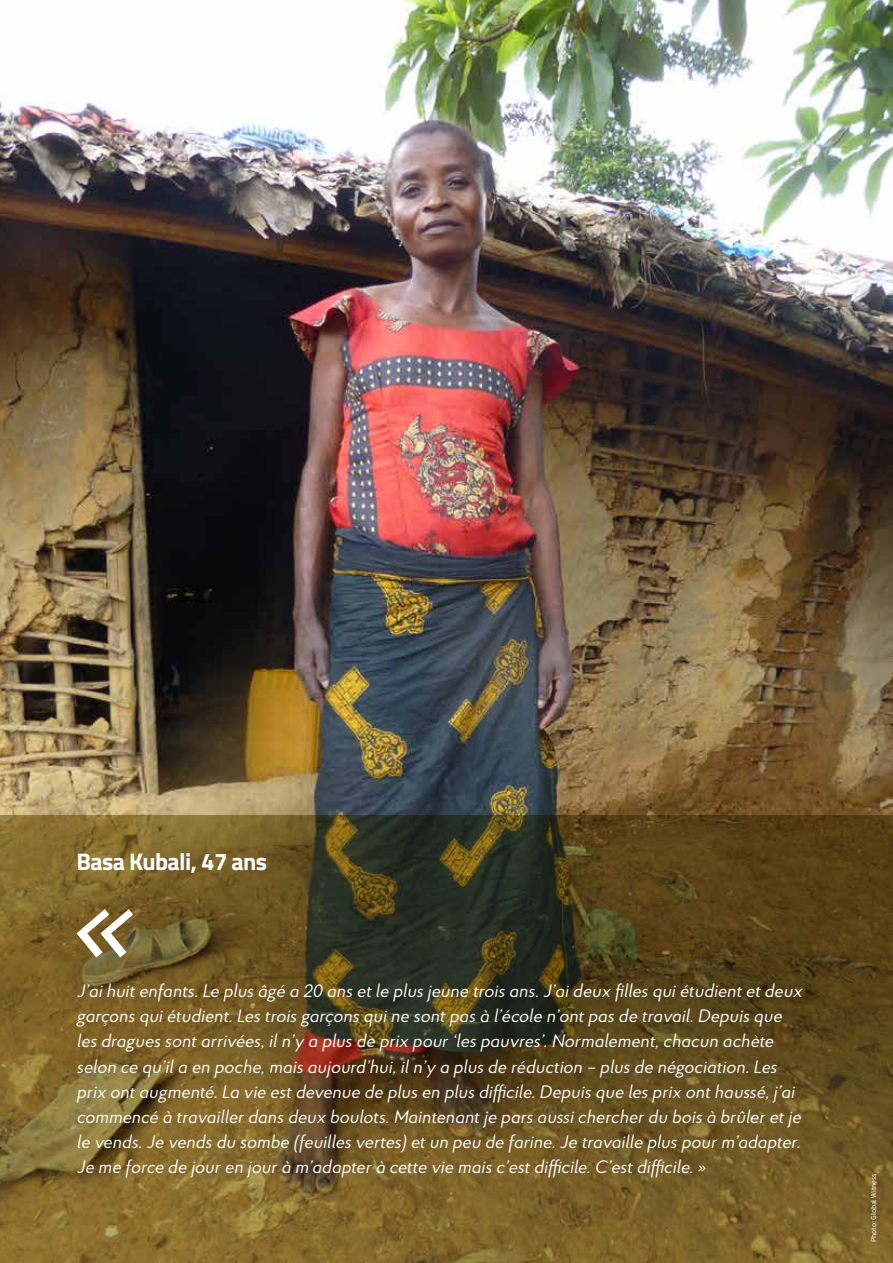
<style>
.page{position:relative;width:893px;height:1263px;background:#fff}
.page>*{position:absolute;margin:0;border:0;box-sizing:border-box;transform-origin:0 0}
.t1{font:700 24px "Titillium";letter-spacing:-.025em;color:#fff}
.t2{font:italic 18px/25.2px "Proba Pro";color:#fff}
.t3{font:7.5px "Source Sans Pro";color:#fff}
</style>
<div class="page">
<img style="left:0;top:0;width:893px;height:815px">
<svg style="left:0;top:815px;width:893px;height:448px;background:#675223"></svg>
<svg style="left:77px;top:909px;width:56px;height:48px"></svg>
<h1 class="t1" style="left:77px;top:843px;width:192px">Basa Kubali, 47 ans</h1>
<p class="t2" style="left:77px;top:977px;width:727px">J’ai huit enfants. Le plus âgé a 20 ans et le plus jeune trois ans. J’ai deux filles qui étudient et deux garçons qui étudient. Les trois garçons qui ne sont pas à l’école n’ont pas de travail. Depuis que les dragues sont arrivées, il n’y a plus de prix pour ‘les pauvres’. Normalement, chacun achète selon ce qu’il a en poche, mais aujourd’hui, il n’y a plus de réduction – plus de négociation. Les prix ont augmenté. La vie est devenue de plus en plus difficile. Depuis que les prix ont haussé, j’ai commencé à travailler dans deux boulots. Maintenant je pars aussi chercher du bois à brûler et je le vends. Je vends du sombe (feuilles vertes) et un peu de farine. Je travaille plus pour m’adapter.<br>Je me force de jour en jour à m’adapter à cette vie mais c’est difficile. C’est difficile. »</p>
<p class="t3" style="left:869px;top:1242px;width:70px;rotate:-90deg">Photo: Global Witness</p>
</div>
